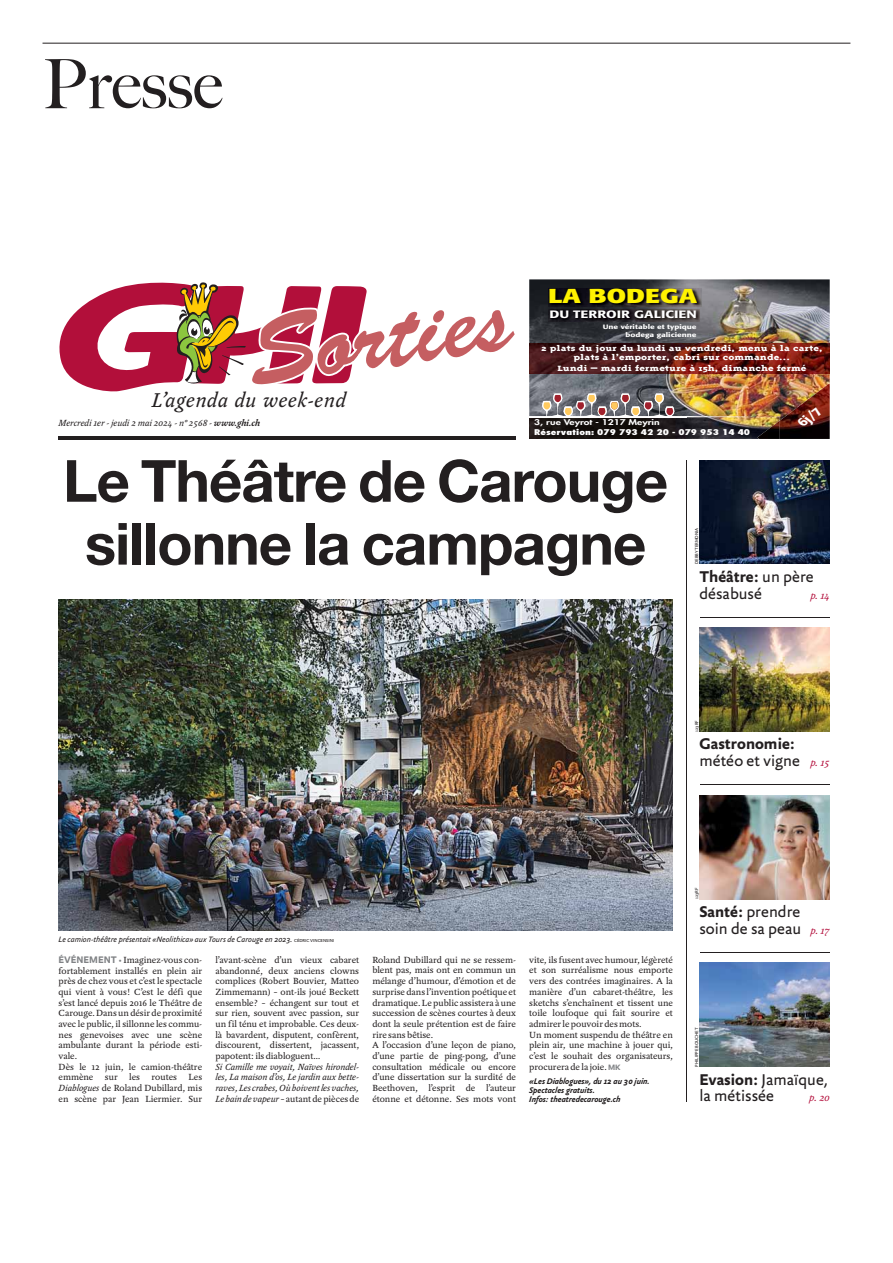
<style>
.page{position:relative;width:893px;height:1263px;background:#fff}
.page>*{position:absolute;margin:0;border:0;box-sizing:border-box;transform-origin:0 0}
.t1{font:97.35px "Brush Script Std";color:#c55e61}
.t2{font:500 68.1px "Big Caslon";color:#231f20}
.t3{font:700 58.2px/62.8px "Helvetica Neue LT Std";letter-spacing:-.015em;color:#231f20;text-align:center}
.t4{font:italic 21.6px "Yoga OT";letter-spacing:.03em;color:#231f20}
.t5{font:700 19.95px "Formata";color:#fff200;scale:1.33 1}
.t6{font:16.95px/16.8px "Yoga Sans OT";color:#231f20}
.t7{font:700 16.95px/16.8px "Yoga Sans OT";color:#231f20}
.t8{font:italic 500 12.75px "Formata";color:#fff;scale:1.04 1}
.t9{font:italic 10.8px "Yoga OT";color:#b30e3b}
.t10{font:500 10.65px "Formata";color:#fff;scale:1.33 1}
.t11{font:9.6px/10.6px "Yoga OT";color:#231f20}
.t12{font:italic 9.6px "Yoga OT";color:#231f20}
.t13{font:800 8.85px/8.9px "Triplex Serif";color:#fff;text-align:center;scale:1.33 1}
.t14{font:italic 700 8.85px/8.9px "Yoga Sans OT";color:#231f20}
.t15{font:italic 8.4px "Yoga Sans OT";color:#231f20}
.t16{font:800 condensed 7.8px/9.3px "Futura Std";color:#fff;scale:1.33 1}
.t17{font:500 6.3px/7.5px "Formata";color:#fff;text-align:right;scale:1.33 1}
.t18{font:4.65px "Yoga Sans OT";letter-spacing:-.01em;color:#231f20}
.s1{font-weight:700}
.s2{font-stretch:normal}
.s3{font-weight:400}
.s4{font-family:"Yoga OT";font-weight:400;font-style:italic;font-size:10.8px;color:#b30e3b}
.s5{font-style:normal;font-size:4.65px}
.s6{font-family:"Yoga Sans OT";font-weight:700;font-size:10.35px;color:#808285}
.s7{font-style:italic}
.s8{font-family:"Yoga Sans OT";font-weight:700;font-size:8.4px;color:#808285}
.s9{font-family:"Yoga OT";font-style:italic;font-size:10.8px;color:#b30e3b}
</style>
<div class="page">
<hr style="left:43px;top:43px;width:807px;height:1px;background:#231f20">
<svg style="left:59px;top:282px;width:308px;height:110px"></svg>
<hr style="left:59px;top:436px;width:457px;height:4px;background:#231f20">
<hr style="left:686px;top:460px;width:1px;height:642px;background:#231f20">
<hr style="left:700px;top:617px;width:130px;height:1px;background:#231f20">
<img style="left:699px;top:460px;width:131px;height:104px">
<hr style="left:700px;top:784px;width:130px;height:1px;background:#231f20">
<img style="left:699px;top:628px;width:131px;height:103px">
<hr style="left:700px;top:952px;width:130px;height:1px;background:#231f20">
<img style="left:699px;top:795px;width:131px;height:104px">
<img style="left:699px;top:963px;width:131px;height:103px">
<img style="left:529px;top:279px;width:301px;height:137px">
<img style="left:549px;top:288px;width:152px;height:19px">
<img style="left:548px;top:309px;width:151px;height:12px">
<img style="left:529px;top:417px;width:250px;height:22px">
<img style="left:691px;top:416px;width:88px;height:1px">
<svg style="left:529px;top:394px;width:158px;height:22px;background:#8c807e"></svg>
<img style="left:529px;top:343px;width:301px;height:30px">
<img style="left:779px;top:384px;width:51px;height:55px">
<img style="left:757px;top:421px;width:22px;height:18px">
<img style="left:59px;top:599px;width:614px;height:332px">
<p class="t2" style="left:43px;top:28px;width:182px">Presse</p>
<p class="t5" style="left:548px;top:284px;width:114px">LA BODEGA</p>
<p class="t10" style="left:549px;top:308px;width:112px">DU TERROIR GALICIEN</p>
<p class="t1" style="left:240px;top:299px;width:269px;rotate:-8deg">Sorties</p>
<p class="t12" style="left:59px;top:418px;width:203px">Mercredi 1er - jeudi 2 mai 2024 - n° 2568 - <span class="s1">www.ghi.ch</span></p>
<p class="t17" style="left:603px;top:323px;width:72px">Une véritable et typique bodega galicienne</p>
<p class="t13" style="left:541px;top:344px;width:213px">2 plats du jour du lundi au vendredi, menu à la carte, plats à l’emporter, cabri sur commande…</p>
<p class="t13" style="left:557px;top:363px;width:189px">Lundi – mardi fermeture à 15h, dimanche fermé</p>
<p class="t8" style="left:796px;top:418px;width:26px;rotate:-37deg">6j/7</p>
<p class="t3" style="left:63px;top:448px;width:607px">Le Théâtre de Carouge sillonne la campagne</p>
<p class="t4" style="left:152px;top:388px;width:196px">L’agenda du week-end</p>
<p class="t16" style="left:534px;top:418px;width:164px"><span class="s2">3, rue Veyrot - 1217 Meyrin<br></span>Réservation: 079 793 42 20 - 079 953 14 40</p>
<p class="t18" style="left:694px;top:564px;width:38px;rotate:-90deg">DEBBY TERMONIA</p>
<p class="t6" style="left:699px;top:568px;width:116px"><span class="s1">Théâtre:</span> un père désabusé</p>
<p class="t9" style="left:810px;top:590px;width:21px">p. 14</p>
<p class="t18" style="left:694px;top:732px;width:13px;rotate:-90deg">123RF</p>
<p class="t7" style="left:699px;top:736px;width:132px">Gastronomie: <span class="s3">météo et vigne</span> <span class="s4">p. 15</span></p>
<p class="t15" style="left:59px;top:935px;width:277px">Le camion-théâtre présentait «Neolithica» aux Tours de Carouge en 2023. <span class="s5">CÉDRIC VINCENSINI</span></p>
<p class="t11" style="left:59px;top:955px;width:145px"><span class="s6">ÉVÉNEMENT •</span> Imaginez-vous con&shy;fortablement installés en plein air près de chez vous et c’est le spectacle qui vient à vous! C’est le défi que s’est lancé depuis 2016 le Théâtre de<br>Carouge. Dans un désir de proximité avec le public, il sillonne les commu&shy;nes genevoises avec une scène ambulante durant la période esti&shy;vale.<br>Dès le 12 juin, le camion-théâtre emmène sur les routes Les<br><span class="s7">Diablogues</span> de Roland Dubillard, mis en scène par Jean Liermier. Sur</p>
<p class="t11" style="left:215px;top:954px;width:145px">l’avant-scène d’un vieux cabaret abandonné, deux anciens clowns complices (Robert Bouvier, Matteo Zimmemann) – ont-ils joué Beckett ensemble? – échangent sur tout et sur rien, souvent avec passion, sur un fil ténu et improbable. Ces deux&shy;là bavardent, disputent, confèrent, discourent, dissertent, jacassent, papotent: ils diabloguent…<br><span class="s7">Si Camille me voyait, Naïves hirondel&shy;les, La maison d’os, Le jardin aux bette&shy;raves, Les crabes, Où boivent les vaches, Le bain de vapeur</span> – autant de pièces de</p>
<p class="t11" style="left:372px;top:954px;width:145px">Roland Dubillard qui ne se ressem&shy;blent pas, mais ont en commun un mélange d’humour, d’émotion et de surprise dans l’invention poétique et dramatique. Le public assistera à une succession de scènes courtes à deux dont la seule prétention est de faire rire sans bêtise.<br>A l’occasion d’une leçon de piano, d’une partie de ping-pong, d’une consultation médicale ou encore d’une dissertation sur la surdité de Beethoven, l’esprit de l’auteur étonne et détonne. Ses mots vont</p>
<p class="t11" style="left:529px;top:954px;width:145px">vite, ils fusent avec humour, légèreté et son surréalisme nous emporte vers des contrées imaginaires. A la manière d’un cabaret-théâtre, les sketchs s’enchaînent et tissent une toile loufoque qui fait sourire et admirer le pouvoir des mots.<br>Un moment suspendu de théâtre en plein air, une machine à jouer qui, c’est le souhait des organisateurs, procurera de la joie. <span class="s8">MK</span></p>
<p class="t14" style="left:529px;top:1077px;width:122px">«Les Diablogues», du 12 au 30 juin.<br>Spectacles gratuits.<br>Infos: theatredecarouge.ch</p>
<p class="t18" style="left:694px;top:899px;width:13px;rotate:-90deg">123RF</p>
<p class="t6" style="left:699px;top:903px;width:132px"><span class="s1">Santé:</span> prendre soin de sa peau <span class="s9">p. 17</span></p>
<p class="t18" style="left:694px;top:1067px;width:40px;rotate:-90deg">PHILIPPE BOUCHET</p>
<p class="t6" style="left:699px;top:1071px;width:130px"><span class="s1">Evasion:</span> Jamaïque, la métissée</p>
<p class="t9" style="left:809px;top:1092px;width:22px">p. 20</p>
</div>
